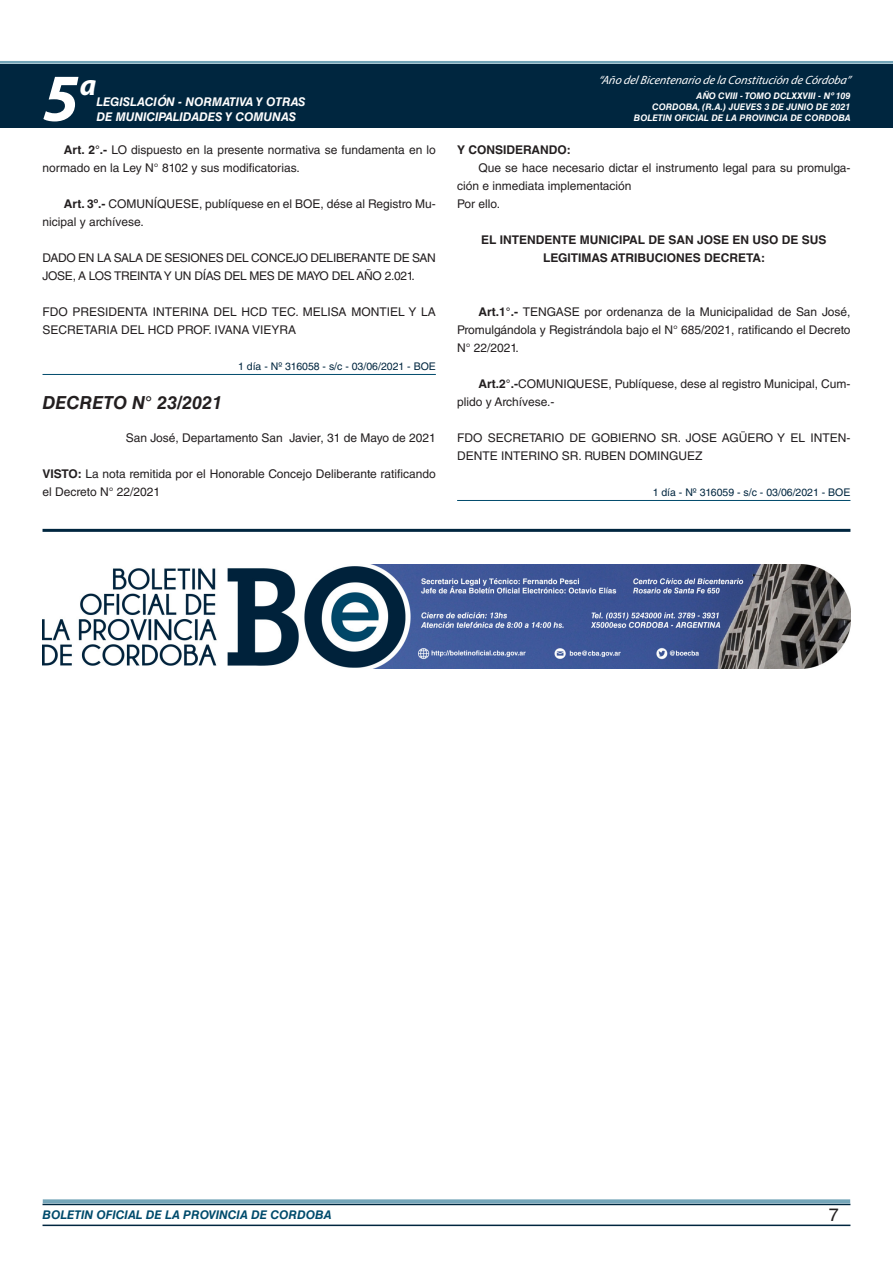
<style>
.page{position:relative;width:893px;height:1263px;background:#fff}
.page>*{position:absolute;margin:0;border:0;box-sizing:border-box;transform-origin:0 0}
.t1{font:italic 700 67.5px "Myriad Pro";color:#fff}
.t2{font:italic 700 30px "Myriad Pro";color:#fff}
.NOMBRE_DE_MINISTERIO{font:italic 700 18px "Helvetica LT Std";color:#231f20}
.t3{font:18px "Helvetica LT Std";color:#231f20}
.BASE{font:12px/18px "Helvetica LT Std";color:#231f20}
.BASE-2{font:12px/18px "Helvetica LT Std";letter-spacing:-.025em;color:#231f20}
.RESUELVE{font:700 12px/18px "Helvetica LT Std";color:#231f20;text-align:center}
.t4{font:italic 700 12px "Helvetica LT Std";color:#fff}
.t5{font:italic 12px "Myriad Pro";color:#fff}
.FECHA{font:12px "Helvetica LT Std";color:#231f20}
.t6{font:italic 700 12px "Helvetica LT Std";color:#004b6c}
.BASE-3{font:700 12px "Helvetica LT Std";color:#231f20}
.FECHA_DE_VENCIMIENTO{font:10.5px "Helvetica LT Std";color:#00263f}
.t7{font:italic 700 9px/10.8px "Helvetica LT Std";color:#fff;text-align:right}
.s1{font-weight:700}
</style>
<div class="page">
<div style="left:0;top:61px;width:893px;height:6px;background:#fff;opacity:.75"></div>
<div style="left:0;top:64px;width:893px;height:64px;background:#00263f"></div>
<hr style="left:43px;top:1224px;width:807px;height:2px;background:#00263f">
<div style="left:42px;top:1198px;width:809px;height:8px;background:#fff;opacity:.75"></div>
<hr style="left:43px;top:374px;width:393px;height:1px;background:#004b6c">
<hr style="left:457px;top:500px;width:393px;height:1px;background:#004b6c">
<hr style="left:43px;top:529px;width:807px;height:3px;background:#00263f">
<img style="left:43px;top:565px;width:807px;height:103px">
<h1 class="t1" style="left:43px;top:54px;width:38px">5</h1>
<h2 class="t2" style="left:80px;top:66px;width:18px">a</h2>
<p class="t4" style="left:96px;top:95px;width:211px">LEGISLACIÓN - NORMATIVA Y OTRAS</p>
<p class="t4" style="left:96px;top:109px;width:201px">DE MUNICIPALIDADES Y COMUNAS</p>
<p class="t5" style="left:598px;top:72px;width:254px">“Año delBicentenario de la Constitución de Córdoba”</p>
<p class="t7" style="left:634px;top:91px;width:218px">AÑO CVIII - TOMO DCLXXVIII - Nº 109<br>CORDOBA, (R.A.) JUEVES 3 DE JUNIO DE 2021<br>BOLETIN OFICIAL DE LA PROVINCIA DE CORDOBA</p>
<p class="BASE" style="left:43px;top:141px;width:395px;text-indent:21px"><span class="s1">Art. 2°.-</span> LO dispuesto en la presente normativa se fundamenta en lo normado en la Ley N° 8102 y sus modificatorias.</p>
<p class="BASE" style="left:43px;top:195px;width:395px;text-indent:21px"><span class="s1">Art. 3º.-</span> COMUNÍQUESE, publíquese en el BOE, dése al Registro Mu&shy;nicipal y archívese.</p>
<p class="BASE-2" style="left:43px;top:249px;width:395px">DADO EN LA SALA DE SESIONES DEL CONCEJO DELIBERANTE DE SAN<br>JOSE, A LOS TREINTA Y UN DÍAS DEL MES DE MAYO DEL AÑO 2.021.</p>
<p class="BASE" style="left:43px;top:303px;width:395px">FDO PRESIDENTA INTERINA DEL HCD TEC. MELISA MONTIEL Y LA<br>SECRETARIA DEL HCD PROF. IVANA VIEYRA</p>
<p class="FECHA_DE_VENCIMIENTO" style="left:238px;top:360px;width:199px">1 día - Nº 316058 - s/c - 03/06/2021 - BOE</p>
<p class="NOMBRE_DE_MINISTERIO" style="left:43px;top:391px;width:181px">DECRETO N° 23/2021</p>
<p class="FECHA" style="left:126px;top:431px;width:311px">San José, Departamento San Javier, 31 de Mayo de 2021</p>
<p class="BASE" style="left:43px;top:465px;width:395px"><span class="s1">VISTO:</span> La nota remitida por el Honorable Concejo Deliberante ratificando el Decreto N° 22/2021</p>
<p class="BASE-3" style="left:457px;top:142px;width:115px">Y CONSIDERANDO:</p>
<p class="BASE" style="left:457px;top:159px;width:395px;text-indent:21px">Que se hace necesario dictar el instrumento legal para su promulga&shy;ción e inmediata implementación</p>
<p class="BASE" style="left:457px;top:195px;width:44px">Por ello.</p>
<p class="RESUELVE" style="left:481px;top:230px;width:347px">EL INTENDENTE MUNICIPAL DE SAN JOSE EN USO DE SUS<br>LEGITIMAS ATRIBUCIONES DECRETA:</p>
<p class="BASE" style="left:457px;top:303px;width:395px;text-align:justify;text-indent:21px"><span class="s1">Art.1°.-</span> TENGASE por ordenanza de la Municipalidad de San José, Promulgándola y Registrándola bajo el N° 685/2021, ratificando el Decreto N° 22/2021.</p>
<p class="BASE" style="left:457px;top:375px;width:395px;text-indent:21px"><span class="s1">Art.2°.-</span>COMUNIQUESE, Publíquese, dese al registro Municipal, Cum&shy;plido y Archívese.-</p>
<p class="BASE" style="left:457px;top:429px;width:395px">FDO SECRETARIO DE GOBIERNO SR. JOSE AGÜERO Y EL INTEN-<br>DENTE INTERINO SR. RUBEN DOMINGUEZ</p>
<p class="FECHA_DE_VENCIMIENTO" style="left:653px;top:486px;width:199px">1 día - Nº 316059 - s/c - 03/06/2021 - BOE</p>
<p class="t6" style="left:43px;top:1208px;width:290px">BOLETIN OFICIAL DE LA PROVINCIA DE CORDOBA</p>
<h3 class="t3" style="left:829px;top:1204px;width:12px">7</h3>
</div>
